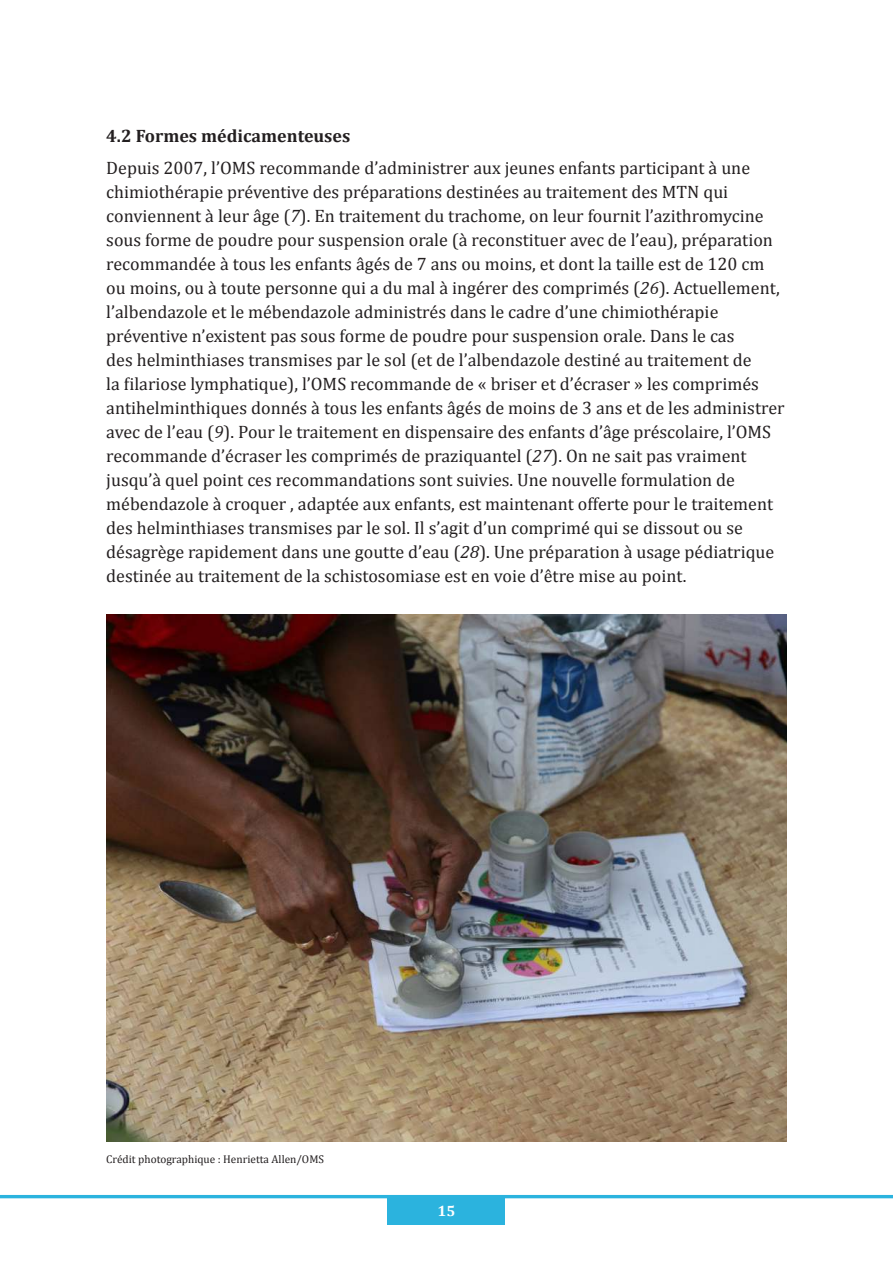
<style>
.page{position:relative;width:893px;height:1263px;background:#fff}
.page>*{position:absolute;margin:0;border:0;box-sizing:border-box;transform-origin:0 0}
.t1{font:18px/24px "Cambria";color:#231f20}
.t2{font:700 18px "Cambria";color:#231f20}
.t3{font:700 15px "Cambria";color:#fff}
.t4{font:11.25px "Cambria";color:#231f20}
.s1{font-style:italic}
</style>
<div class="page">
<hr style="left:0;top:1195px;width:893px;height:3px;background:#2bb3de">
<div style="left:388px;top:1195px;width:117px;height:30px;background:#2bb3de"></div>
<img style="left:106px;top:615px;width:681px;height:526px">
<p class="t2" style="left:106px;top:123px;width:246px">4.2 Formes médicamenteuses</p>
<p class="t1" style="left:106px;top:156px;width:680px">Depuis 2007, l’OMS recommande d’administrer aux jeunes enfants participant à une chimiothérapie préventive des préparations destinées au traitement des MTN qui conviennent à leur âge (<span class="s1">7</span>). En traitement du trachome, on leur fournit l’azithromycine sous forme de poudre pour suspension orale (à reconstituer avec de l’eau), préparation recommandée à tous les enfants âgés de 7 ans ou moins, et dont la taille est de 120 cm ou moins, ou à toute personne qui a du mal à ingérer des comprimés (<span class="s1">26</span>). Actuellement, l’albendazole et le mébendazole administrés dans le cadre d’une chimiothérapie préventive n’existent pas sous forme de poudre pour suspension orale. Dans le cas<br>des helminthiases transmises par le sol (et de l’albendazole destiné au traitement de<br>la filariose lymphatique), l’OMS recommande de « briser et d’écraser » les comprimés antihelminthiques donnés à tous les enfants âgés de moins de 3 ans et de les administrer avec de l’eau (<span class="s1">9</span>). Pour le traitement en dispensaire des enfants d’âge préscolaire, l’OMS recommande d’écraser les comprimés de praziquantel (<span class="s1">27</span>). On ne sait pas vraiment jusqu’à quel point ces recommandations sont suivies. Une nouvelle formulation de mébendazole à croquer , adaptée aux enfants, est maintenant offerte pour le traitement des helminthiases transmises par le sol. Il s’agit d’un comprimé qui se dissout ou se désagrège rapidement dans une goutte d’eau (<span class="s1">28</span>). Une préparation à usage pédiatrique destinée au traitement de la schistosomiase est en voie d’être mise au point.</p>
<p class="t4" style="left:106px;top:1152px;width:219px">Crédit photographique : Henrietta Allen/OMS</p>
<p class="t3" style="left:438px;top:1200px;width:19px">15</p>
</div>
